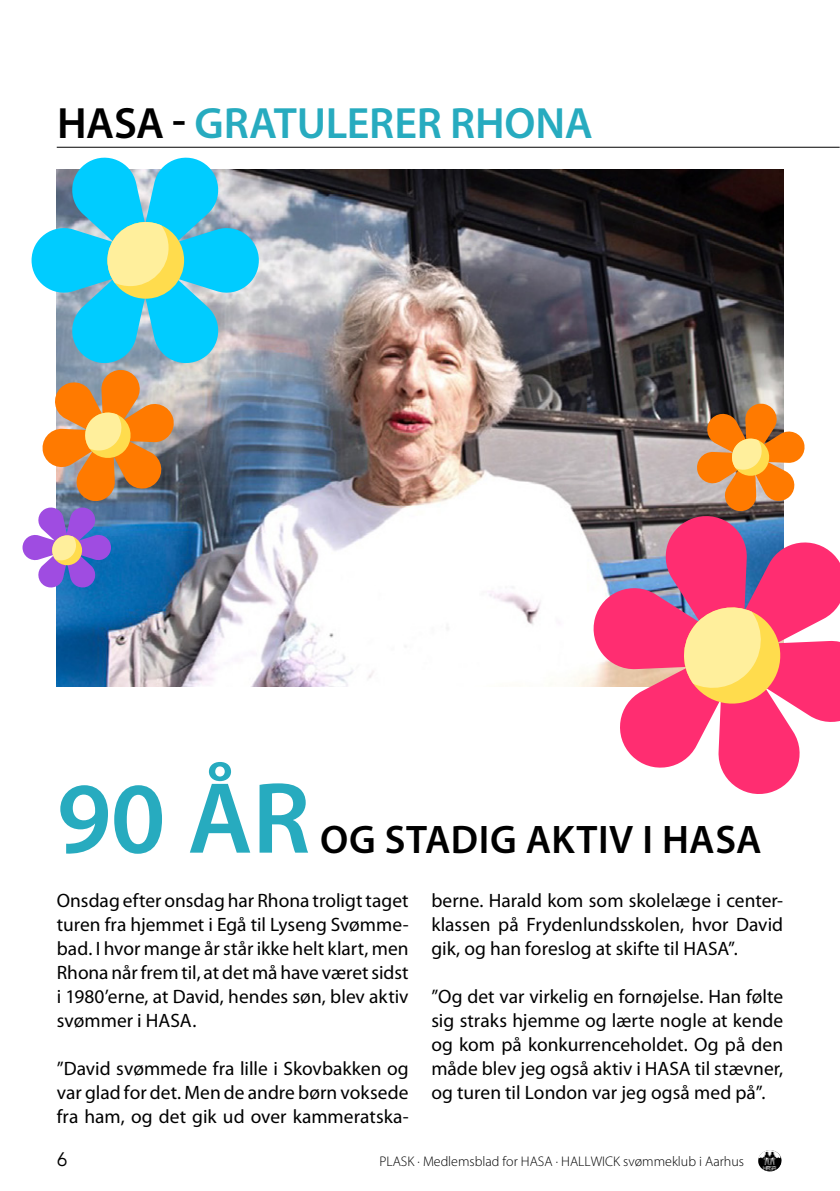
<style>
.page{position:relative;width:840px;height:1191px;background:#fff}
.page>*{position:absolute;margin:0;border:0;box-sizing:border-box;transform-origin:0 0}
.Overskrift{font:600 102px "Myriad Pro";color:#27abbf}
.Overskrift-2{font:600 44px "Myriad Pro";letter-spacing:-.005em;color:#27abbf}
.Overskrift-3{font:600 40px "Myriad Pro";letter-spacing:.015em;color:#000}
.Brødtekst{font:19.4px/24px "Myriad Pro";letter-spacing:.005em;color:#000;text-align:justify}
.t1{font:19.4px "Avenir LT Std";color:#000}
.t2{font:300 14px "Myriad Pro";color:#000}
.s1{color:#000}
</style>
<div class="page">
<hr style="left:57px;top:147px;width:782px;height:1px;background:#000">
<img style="left:758px;top:1150px;width:12px;height:21px">
<img style="left:57px;top:170px;width:725px;height:516px">
<svg style="left:32px;top:157px;width:227px;height:212px;background:#59c9e8"></svg>
<svg style="left:107px;top:222px;width:77px;height:77px;background:#c8e29c"></svg>
<svg style="left:23px;top:368px;width:152px;height:222px"></svg>
<svg style="left:695px;top:402px;width:110px;height:110px;background:#da9755"></svg>
<svg style="left:591px;top:514px;width:248px;height:280px;fill:#ff2d71"></svg>
<svg style="left:679px;top:604px;width:105px;height:104px;background:#fcae7f"></svg>
<p class="Overskrift-2" style="left:57px;top:98px;width:536px"><span class="s1">HASA -</span> GRATULERER RHONA</p>
<p class="Overskrift" style="left:57px;top:762px;width:255px">90 ÅR</p>
<p class="Overskrift-3" style="left:320px;top:817px;width:443px">OG STADIG AKTIV I HASA</p>
<p class="Brødtekst" style="left:57px;top:889px;width:353px">Onsdag efter onsdag har Rhona troligt taget turen fra hjemmet i Egå til Lyseng Svømme&shy;bad. I hvor mange år står ikke helt klart, men Rhona når frem til, at det må have været sidst i 1980’erne, at David, hendes søn, blev aktiv svømmer i HASA.</p>
<p class="Brødtekst" style="left:57px;top:1057px;width:353px">”David svømmede fra lille i Skovbakken og var glad for det. Men de andre børn voksede fra ham, og det gik ud over kammeratska-</p>
<p class="Brødtekst" style="left:431px;top:889px;width:353px">berne. Harald kom som skolelæge i center&shy;klassen på Frydenlundsskolen, hvor David gik, og han foreslog at skifte til HASA”.</p>
<p class="Brødtekst" style="left:431px;top:985px;width:353px">”Og det var virkelig en fornøjelse. Han følte sig straks hjemme og lærte nogle at kende og kom på konkurrenceholdet. Og på den måde blev jeg også aktiv i HASA til stævner, og turen til London var jeg også med på”.</p>
<p class="t1" style="left:57px;top:1147px;width:12px">6</p>
<p class="t2" style="left:379px;top:1153px;width:366px">PLASK · Medlemsblad for HASA · HALLWICK svømmeklub i Aarhus</p>
</div>
